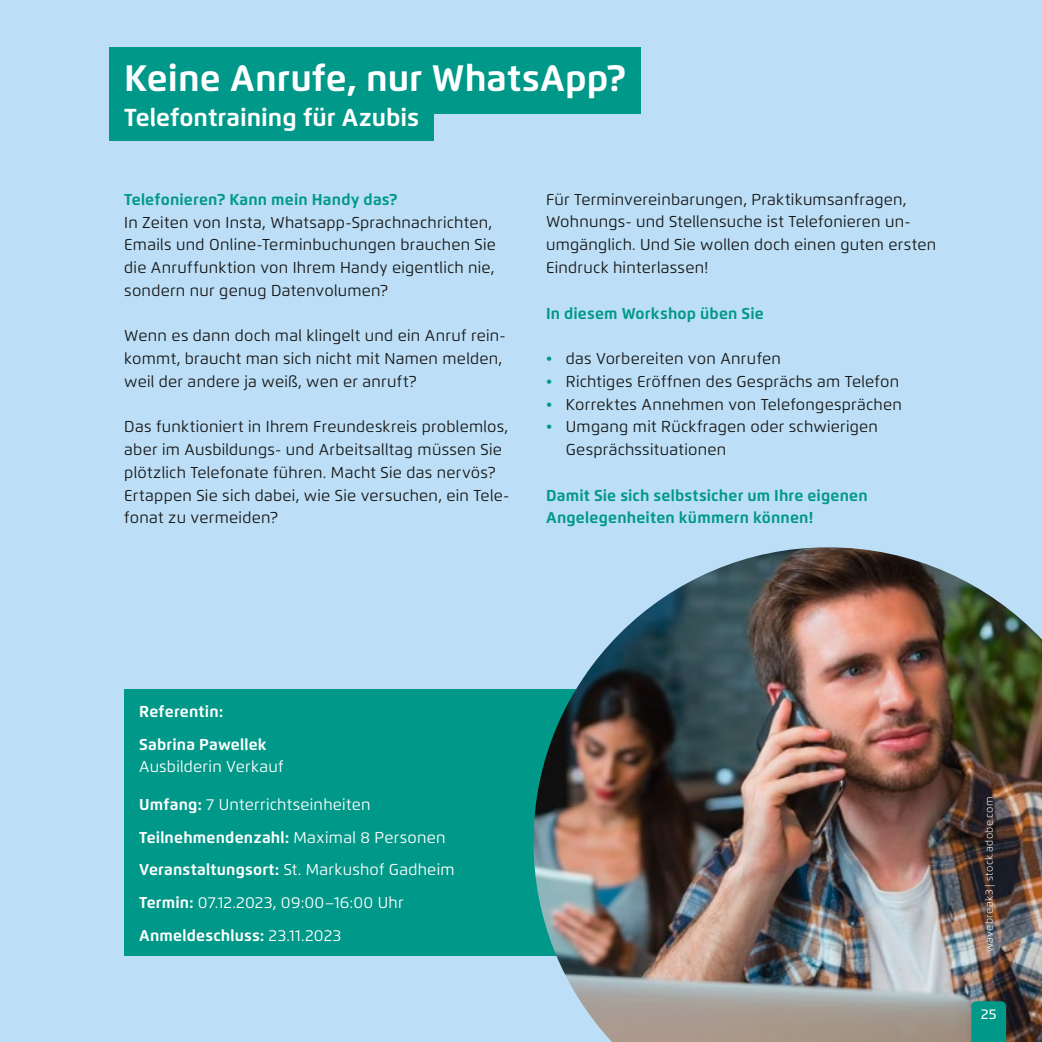
<style>
.page{position:relative;width:1042px;height:1042px;background:#bcdff7}
.page>*{position:absolute;margin:0;border:0;box-sizing:border-box;transform-origin:0 0}
.t1{font:700 36.75px "Flexo";color:#fff}
.t2{font:700 24.5px "Flexo";color:#fff}
.t3{font:15.75px/22.8px "Flexo";letter-spacing:.015em;color:#181716}
.t4{font:15.75px/32.7px "Flexo";letter-spacing:.015em;color:#fff}
.t5{font:700 15.75px/22.8px "Flexo";letter-spacing:.01em;color:#009888}
.t6{font:700 15.75px/32.7px "Flexo";letter-spacing:.01em;color:#fff}
.t7{font:500 14px "Flexo";color:#fff}
.t8{font:300 10.5px "Flexo";letter-spacing:.03em;color:#fff}
.s1{color:#009888}
.s2{font-weight:700}
</style>
<div class="page">
<div style="left:124px;top:690px;width:819px;height:266px;background:#009888"></div>
<div style="left:109px;top:47px;width:532px;height:67px;background:#009888"></div>
<div style="left:109px;top:97px;width:325px;height:44px;background:#009888"></div>
<img style="left:533px;top:547px;width:509px;height:495px">
<svg style="left:971px;top:1001px;width:35px;height:41px"></svg>
<h1 class="t1" style="left:124px;top:56px;width:503px">Keine Anrufe, nur WhatsApp?</h1>
<h2 class="t2" style="left:124px;top:102px;width:296px">Telefontraining für Azubis</h2>
<p class="t5" style="left:124px;top:188px;width:275px">Telefonieren? Kann mein Handy das?</p>
<p class="t3" style="left:124px;top:211px;width:373px">In Zeiten von Insta, Whatsapp-Sprachnachrichten, Emails und Online-Terminbuchungen brauchen Sie die Anruffunktion von Ihrem Handy eigentlich nie, sondern nur genug Datenvolumen?</p>
<p class="t3" style="left:124px;top:324px;width:383px">Wenn es dann doch mal klingelt und ein Anruf rein&shy;kommt, braucht man sich nicht mit Namen melden, weil der andere ja weiß, wen er anruft?</p>
<p class="t3" style="left:124px;top:415px;width:387px">Das funktioniert in Ihrem Freundeskreis problemlos, aber im Ausbildungs- und Arbeitsalltag müssen Sie plötzlich Telefonate führen. Macht Sie das nervös?<br>Ertappen Sie sich dabei, wie Sie versuchen, ein Tele&shy;fonat zu vermeiden?</p>
<p class="t3" style="left:546px;top:188px;width:392px">Für Terminvereinbarungen, Praktikumsanfragen, Wohnungs- und Stellensuche ist Telefonieren un&shy;umgänglich. Und Sie wollen doch einen guten ersten Eindruck hinterlassen!</p>
<p class="t5" style="left:546px;top:301px;width:219px">In diesem Workshop üben Sie</p>
<p class="t3" style="left:546px;top:347px;width:236px"><span class="s1">•</span> das Vorbereiten von Anrufen</p>
<p class="t3" style="left:546px;top:370px;width:355px"><span class="s1">•</span> Richtiges Eröffnen des Gesprächs am Telefon</p>
<p class="t3" style="left:546px;top:393px;width:357px"><span class="s1">•</span> Korrektes Annehmen von Telefongesprächen</p>
<p class="t3" style="left:566px;top:415px;width:314px;text-indent:-20px"><span class="s1">•</span> Umgang mit Rückfragen oder schwierigen<br>Gesprächssituationen</p>
<p class="t5" style="left:546px;top:483px;width:323px">Damit Sie sich selbstsicher um Ihre eigenen<br>Angelegenheiten kümmern können!</p>
<p class="t6" style="left:139px;top:695px;width:129px">Referentin:<br>Sabrina Pawellek</p>
<p class="t4" style="left:139px;top:750px;width:146px">Ausbilderin Verkauf</p>
<p class="t4" style="left:139px;top:788px;width:317px"><span class="s2">Umfang:</span> 7 Unterrichtseinheiten <span class="s2">Teilnehmendenzahl:</span> Maximal 8 Personen <span class="s2">Veranstaltungsort:</span> St. Markushof Gadheim <span class="s2">Termin:</span> 07.12.2023, 09:00–16:00 Uhr <span class="s2">Anmeldeschluss:</span> 23.11.2023</p>
<p class="t8" style="left:983px;top:952px;width:157px;rotate:-90deg">wavebreak3 | stock.adobe.com</p>
<p class="t7" style="left:981px;top:1005px;width:17px">25</p>
</div>
